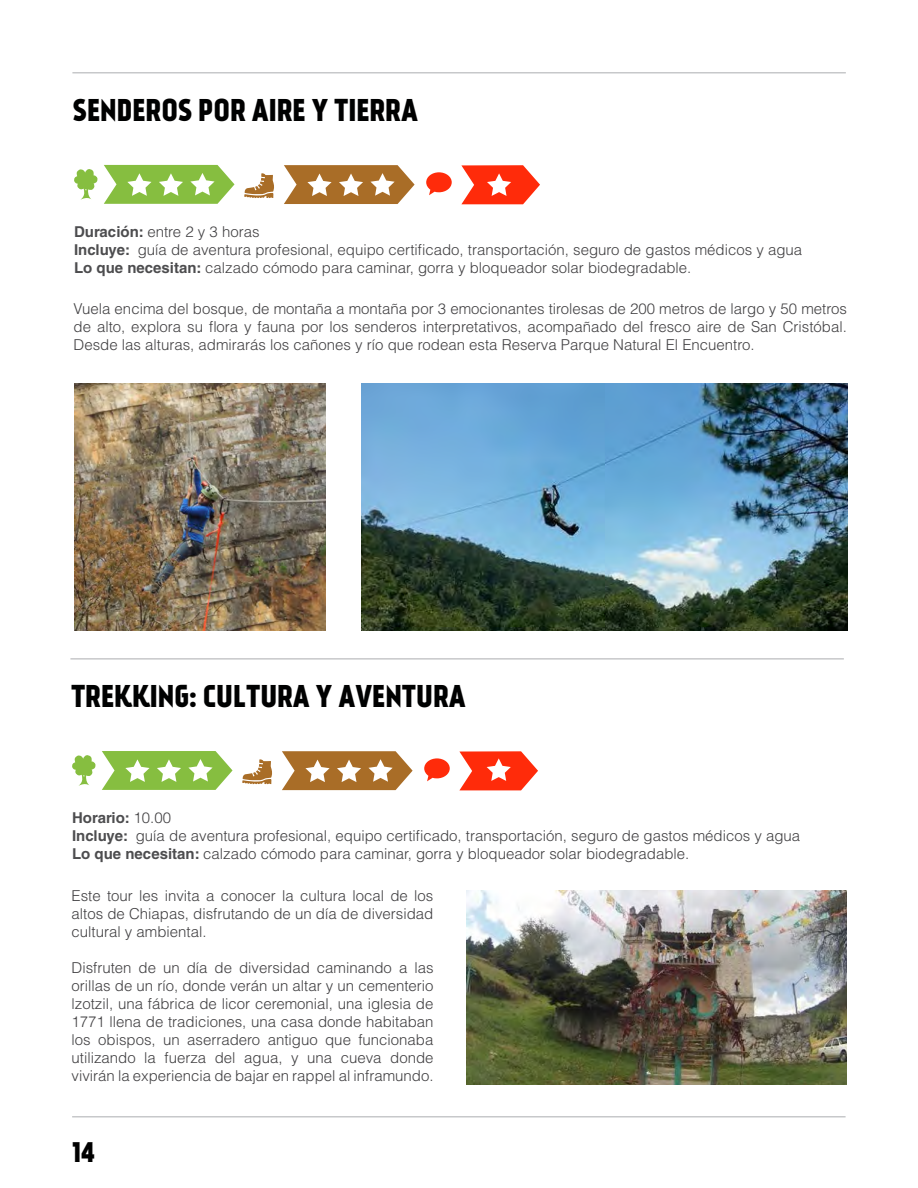
<style>
.page{position:relative;width:918px;height:1188px;background:#fff}
.page>*{position:absolute;margin:0;border:0;box-sizing:border-box;transform-origin:0 0}
.t1{font:30px "Kankin";color:#000101}
.t2{font:27px "Kankin";color:#000}
.t3{font:300 15px/18px "Helvetica LT Std";color:#414042;text-align:justify}
.s1{font-weight:700;color:#4d4d4f}
</style>
<div class="page">
<svg style="left:74px;top:169px;width:24px;height:31px"></svg>
<svg style="left:104px;top:165px;width:131px;height:39px"></svg>
<svg style="left:426px;top:172px;width:26px;height:23px"></svg>
<svg style="left:461px;top:165px;width:79px;height:39px"></svg>
<svg style="left:244px;top:173px;width:30px;height:25px"></svg>
<svg style="left:284px;top:165px;width:131px;height:39px"></svg>
<svg style="left:72px;top:755px;width:24px;height:31px"></svg>
<svg style="left:102px;top:751px;width:131px;height:39px"></svg>
<svg style="left:424px;top:758px;width:26px;height:23px"></svg>
<svg style="left:459px;top:751px;width:79px;height:39px"></svg>
<svg style="left:242px;top:759px;width:30px;height:25px"></svg>
<svg style="left:282px;top:751px;width:131px;height:39px"></svg>
<hr style="left:70px;top:658px;width:774px;height:2px;background:#c7c8ca">
<img style="left:74px;top:383px;width:252px;height:248px">
<img style="left:361px;top:383px;width:487px;height:248px">
<img style="left:466px;top:890px;width:380px;height:194px">
<hr style="left:72px;top:72px;width:774px;height:2px;background:#c7c8ca">
<hr style="left:72px;top:1116px;width:774px;height:2px;background:#c7c8ca">
<h1 class="t1" style="left:73px;top:91px;width:347px">SENDEROS POR AIRE Y TIERRA</h1>
<p class="t3" style="left:74px;top:223px;width:730px;text-align:left"><span class="s1">Duración:</span> entre 2 y 3 horas<br><span class="s1">Incluye:</span> guía de aventura profesional, equipo certificado, transportación, seguro de gastos médicos y agua<br><span class="s1">Lo que necesitan:</span> calzado cómodo para caminar, gorra y bloqueador solar biodegradable.</p>
<p class="t3" style="left:74px;top:299px;width:775px">Vuela encima del bosque, de montaña a montaña por 3 emocionantes tirolesas de 200 metros de largo y 50 metros de alto, explora su flora y fauna por los senderos interpretativos, acompañado del fresco aire de San Cristóbal.<br>Desde las alturas, admirarás los cañones y río que rodean esta Reserva Parque Natural El Encuentro.</p>
<h1 class="t1" style="left:71px;top:677px;width:396px">TREKKING: CULTURA Y AVENTURA</h1>
<p class="t3" style="left:72px;top:809px;width:730px;text-align:left"><span class="s1">Horario:</span> 10.00<br><span class="s1">Incluye:</span> guía de aventura profesional, equipo certificado, transportación, seguro de gastos médicos y agua<br><span class="s1">Lo que necesitan:</span> calzado cómodo para caminar, gorra y bloqueador solar biodegradable.</p>
<p class="t3" style="left:72px;top:886px;width:363px">Este tour les invita a conocer la cultura local de los altos de Chiapas, disfrutando de un día de diversidad cultural y ambiental.</p>
<p class="t3" style="left:72px;top:958px;width:363px">Disfruten de un día de diversidad caminando a las orillas de un río, donde verán un altar y un cementerio lzotzil, una fábrica de licor ceremonial, una iglesia de 1771 llena de tradiciones, una casa donde habitaban los obispos, un aserradero antiguo que funcionaba utilizando la fuerza del agua, y una cueva donde vivirán la experiencia de bajar en rappel al inframundo.</p>
<h2 class="t2" style="left:72px;top:1135px;width:25px">14</h2>
</div>
